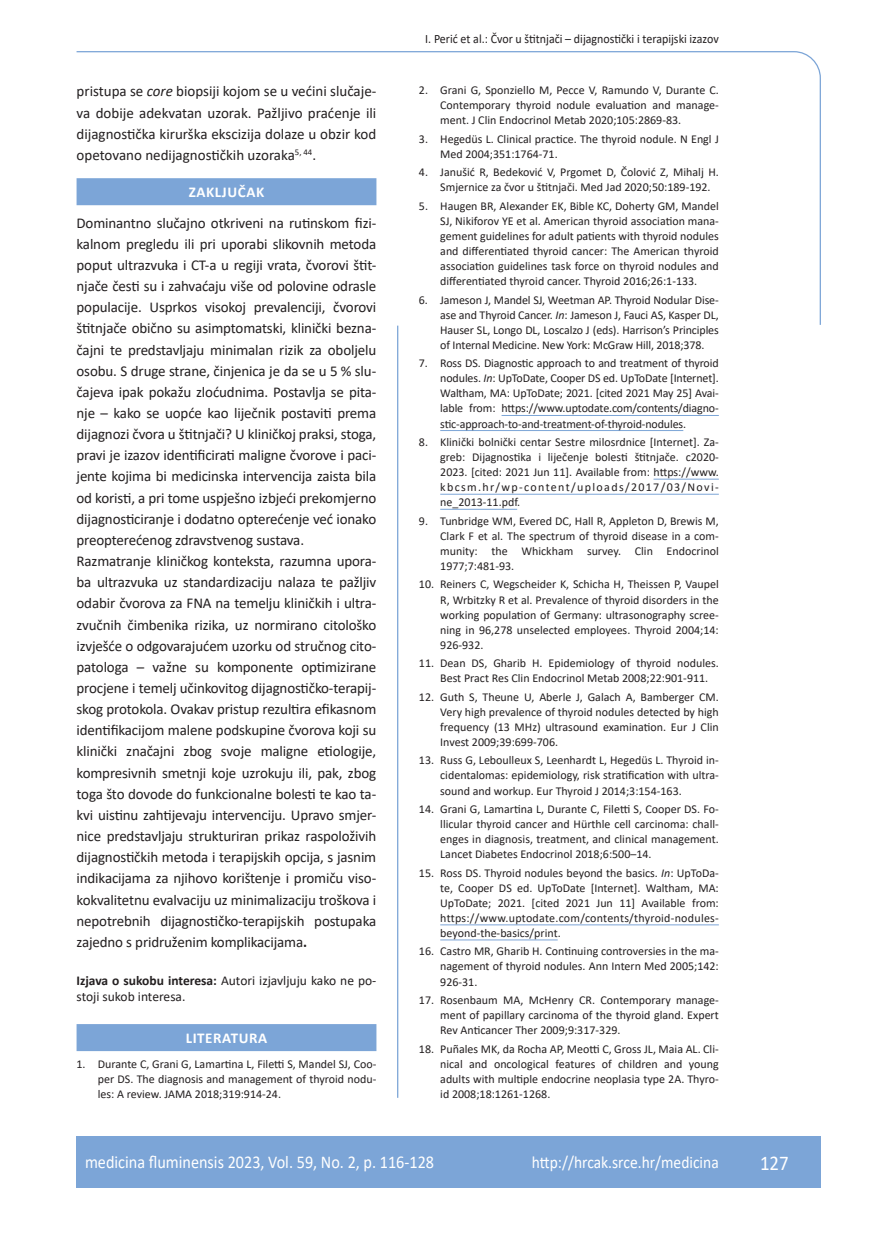
<style>
.page{position:relative;width:872px;height:1234px;background:#fff}
.page>*{position:absolute;margin:0;border:0;box-sizing:border-box;transform-origin:0 0}
.t1{font:21px "Calibri";color:#fff;scale:.9 1}
.t2{font:18px "Calibri";color:#fff;scale:.9 1}
.t3{font:17.25px "Calibri";color:#fff;scale:.9 1}
.osnovni_tekst{font:15px/21.1px "Calibri";letter-spacing:-.01em;color:#231f20;text-align:justify}
.naslov_ruler{font:700 15px "Calibri";letter-spacing:.04em;color:#fff}
.izjava{font:13.5px/16.6px "Calibri";color:#231f20}
.glava{font:12.75px "Calibri";color:#231f20;scale:.94 1}
.literatura{font:12px/15px "Calibri";color:#231f20;text-align:justify}
.s1{font-style:italic}
.s2{font-weight:700}
</style>
<div class="page">
<svg style="left:76px;top:51px;width:745px;height:275px"></svg>
<hr style="left:397px;top:325px;width:1px;height:772px;background:#7ca5d7">
<div style="left:77px;top:1135px;width:744px;height:51px;background:#7ca5d7"></div>
<div style="left:77px;top:178px;width:299px;height:27px;background:#7ca5d7"></div>
<div style="left:77px;top:1023px;width:299px;height:27px;background:#7ca5d7"></div>
<hr style="left:501px;top:415px;width:218px;height:1px;background:#7ca5d7">
<hr style="left:440px;top:430px;width:243px;height:1px;background:#7ca5d7">
<hr style="left:653px;top:478px;width:66px;height:1px;background:#7ca5d7">
<hr style="left:440px;top:493px;width:279px;height:1px;background:#7ca5d7">
<hr style="left:440px;top:509px;width:77px;height:1px;background:#7ca5d7">
<hr style="left:440px;top:924px;width:279px;height:1px;background:#7ca5d7">
<hr style="left:440px;top:939px;width:118px;height:1px;background:#7ca5d7">
<p class="osnovni_tekst" style="left:77px;top:80px;width:301px">pristupa se <span class="s1">core</span> biopsiji kojom se u većini slučaje&shy;va dobije adekvatan uzorak. Pažljivo praćenje ili dijagnostička kirurška ekscizija dolaze u obzir kod opetovano nedijagnostičkih uzoraka<sup>5,</sup> <sup>44</sup>.</p>
<p class="naslov_ruler" style="left:189px;top:181px;width:77px">ZAKLJUČAK</p>
<p class="osnovni_tekst" style="left:77px;top:212px;width:301px">Dominantno slučajno otkriveni na rutinskom fizi&shy;kalnom pregledu ili pri uporabi slikovnih metoda poput ultrazvuka i CT-a u regiji vrata, čvorovi štit&shy;njače česti su i zahvaćaju više od polovine odrasle populacije. Usprkos visokoj prevalenciji, čvorovi štitnjače obično su asimptomatski, klinički bezna&shy;čajni te predstavljaju minimalan rizik za oboljelu osobu. S druge strane, činjenica je da se u 5 % slu&shy;čajeva ipak pokažu zloćudnima. Postavlja se pita&shy;nje – kako se uopće kao liječnik postaviti prema dijagnozi čvora u štitnjači? U kliničkoj praksi, stoga, pravi je izazov identificirati maligne čvorove i paci&shy;jente kojima bi medicinska intervencija zaista bila od koristi, a pri tome uspješno izbjeći prekomjerno dijagnosticiranje i dodatno opterećenje već ionako preopterećenog zdravstvenog sustava.</p>
<p class="osnovni_tekst" style="left:77px;top:550px;width:301px">Razmatranje kliničkog konteksta, razumna upora&shy;ba ultrazvuka uz standardizaciju nalaza te pažljiv odabir čvorova za FNA na temelju kliničkih i ultra&shy;zvučnih čimbenika rizika, uz normirano citološko izvješće o odgovarajućem uzorku od stručnog cito&shy;patologa – važne su komponente optimizirane procjene i temelj učinkovitog dijagnostičko-terapij&shy;skog protokola. Ovakav pristup rezultira efikasnom identifikacijom malene podskupine čvorova koji su klinički značajni zbog svoje maligne etiologije, kompresivnih smetnji koje uzrokuju ili, pak, zbog toga što dovode do funkcionalne bolesti te kao ta&shy;kvi uistinu zahtijevaju intervenciju. Upravo smjer&shy;nice predstavljaju strukturiran prikaz raspoloživih dijagnostičkih metoda i terapijskih opcija, s jasnim indikacijama za njihovo korištenje i promiču viso&shy;kokvalitetnu evalvaciju uz minimalizaciju troškova i nepotrebnih dijagnostičko-terapijskih postupaka zajedno s pridruženim komplikacijama<span class="s2">.</span></p>
<p class="izjava" style="left:77px;top:971px;width:301px"><span class="s2">Izjava o sukobu interesa:</span> Autori izjavljuju kako ne po&shy;stoji sukob interesa.</p>
<p class="naslov_ruler" style="left:186px;top:1027px;width:83px">LITERATURA</p>
<p class="literatura" style="left:98px;top:1055px;width:280px;text-indent:-21px">1. Durante C, Grani G, Lamartina L, Filetti S, Mandel SJ, Coo&shy;per DS. The diagnosis and management of thyroid nodu&shy;les: A review. JAMA 2018;319:914-24.</p>
<p class="glava" style="left:425px;top:29px;width:314px">I. Perić et al.: Čvor u štitnjači – dijagnostički i terapijski izazov</p>
<p class="literatura" style="left:440px;top:82px;width:280px;text-indent:-21px">2. Grani G, Sponziello M, Pecce V, Ramundo V, Durante C.<br>Contemporary thyroid nodule evaluation and manage&shy;ment. J Clin Endocrinol Metab 2020;105:2869-83.</p>
<p class="literatura" style="left:440px;top:131px;width:280px;text-indent:-21px">3. Hegedüs L. Clinical practice. The thyroid nodule. N Engl J<br>Med 2004;351:1764-71.</p>
<p class="literatura" style="left:440px;top:164px;width:280px;text-indent:-21px">4. Janušić R, Bedeković V, Prgomet D, Čolović Z, Mihalj H.<br>Smjernice za čvor u štitnjači. Med Jad 2020;50:189-192.</p>
<p class="literatura" style="left:440px;top:198px;width:280px;text-indent:-21px">5. Haugen BR, Alexander EK, Bible KC, Doherty GM, Mandel SJ, Nikiforov YE et al. American thyroid association mana&shy;gement guidelines for adult patients with thyroid nodules and differentiated thyroid cancer: The American thyroid association guidelines task force on thyroid nodules and differentiated thyroid cancer. Thyroid 2016;26:1-133.</p>
<p class="literatura" style="left:440px;top:292px;width:280px;text-indent:-21px">6. Jameson J, Mandel SJ, Weetman AP. Thyroid Nodular Dise&shy;ase and Thyroid Cancer. <span class="s1">In</span>: Jameson J, Fauci AS, Kasper DL, Hauser SL, Longo DL, Loscalzo J (eds). Harrison’s Principles of Internal Medicine. New York: McGraw Hill, 2018;378.</p>
<p class="literatura" style="left:440px;top:355px;width:280px;text-indent:-21px">7. Ross DS. Diagnostic approach to and treatment of thyroid nodules. <span class="s1">In</span>: UpToDate, Cooper DS ed. UpToDate [Internet].<br>Waltham, MA: UpToDate; 2021. [cited 2021 May 25] Avai&shy;lable from: https://www.uptodate.com/contents/diagno&shy;stic-approach-to-and-treatment-of-thyroid-nodules.</p>
<p class="literatura" style="left:440px;top:434px;width:280px;text-indent:-21px">8. Klinički bolnički centar Sestre milosrdnice [Internet]. Za&shy;greb: Dijagnostika i liječenje bolesti štitnjače. c2020- 2023. [cited: 2021 Jun 11]. Available from: https://www. kbcsm.hr/wp-content/uploads/2017/03/Novi&shy;ne_2013-11.pdf.</p>
<p class="literatura" style="left:440px;top:513px;width:280px;text-indent:-21px">9. Tunbridge WM, Evered DC, Hall R, Appleton D, Brewis M, Clark F et al. The spectrum of thyroid disease in a com&shy;munity: the Whickham survey. Clin Endocrinol 1977;7:481-93.</p>
<p class="literatura" style="left:440px;top:576px;width:280px;text-indent:-21px">10. Reiners C, Wegscheider K, Schicha H, Theissen P, Vaupel R, Wrbitzky R et al. Prevalence of thyroid disorders in the working population of Germany: ultrasonography scree&shy;ning in 96,278 unselected employees. Thyroid 2004;14:<br>926-932.</p>
<p class="literatura" style="left:440px;top:655px;width:280px;text-indent:-21px">11. Dean DS, Gharib H. Epidemiology of thyroid nodules.<br>Best Pract Res Clin Endocrinol Metab 2008;22:901-911.</p>
<p class="literatura" style="left:440px;top:688px;width:280px;text-indent:-21px">12. Guth S, Theune U, Aberle J, Galach A, Bamberger CM.<br>Very high prevalence of thyroid nodules detected by high frequency (13 MHz) ultrasound examination. Eur J Clin Invest 2009;39:699-706.</p>
<p class="literatura" style="left:440px;top:752px;width:280px;text-indent:-21px">13. Russ G, Leboulleux S, Leenhardt L, Hegedüs L. Thyroid in&shy;cidentalomas: epidemiology, risk stratification with ultra&shy;sound and workup. Eur Thyroid J 2014;3:154-163.</p>
<p class="literatura" style="left:440px;top:801px;width:280px;text-indent:-21px">14. Grani G, Lamartina L, Durante C, Filetti S, Cooper DS. Fo&shy;llicular thyroid cancer and Hürthle cell carcinoma: chall&shy;enges in diagnosis, treatment, and clinical management.<br>Lancet Diabetes Endocrinol 2018;6:500–14.</p>
<p class="literatura" style="left:440px;top:864px;width:280px;text-indent:-21px">15. Ross DS. Thyroid nodules beyond the basics. <span class="s1">In</span>: UpToDa&shy;te, Cooper DS ed. UpToDate [Internet]. Waltham, MA:<br>UpToDate; 2021. [cited 2021 Jun 11] Available from: https://www.uptodate.com/contents/thyroid-nodules&shy;beyond-the-basics/print.</p>
<p class="literatura" style="left:440px;top:943px;width:280px;text-indent:-21px">16. Castro MR, Gharib H. Continuing controversies in the ma&shy;nagement of thyroid nodules. Ann Intern Med 2005;142:<br>926-31.</p>
<p class="literatura" style="left:440px;top:991px;width:280px;text-indent:-21px">17. Rosenbaum MA, McHenry CR. Contemporary manage&shy;ment of papillary carcinoma of the thyroid gland. Expert Rev Anticancer Ther 2009;9:317-329.</p>
<p class="literatura" style="left:440px;top:1040px;width:280px;text-indent:-21px">18. Puñales MK, da Rocha AP, Meotti C, Gross JL, Maia AL. Cli&shy;nical and oncological features of children and young adults with multiple endocrine neoplasia type 2A. Thyro&shy;id 2008;18:1261-1268.</p>
<p class="t2" style="left:85px;top:1149px;width:389px">medicina fluminensis 2023, Vol. 59, No. 2, p. 116-128</p>
<p class="t3" style="left:532px;top:1150px;width:209px">http://hrcak.srce.hr/medicina</p>
<p class="t1" style="left:760px;top:1147px;width:33px">127</p>
</div>
